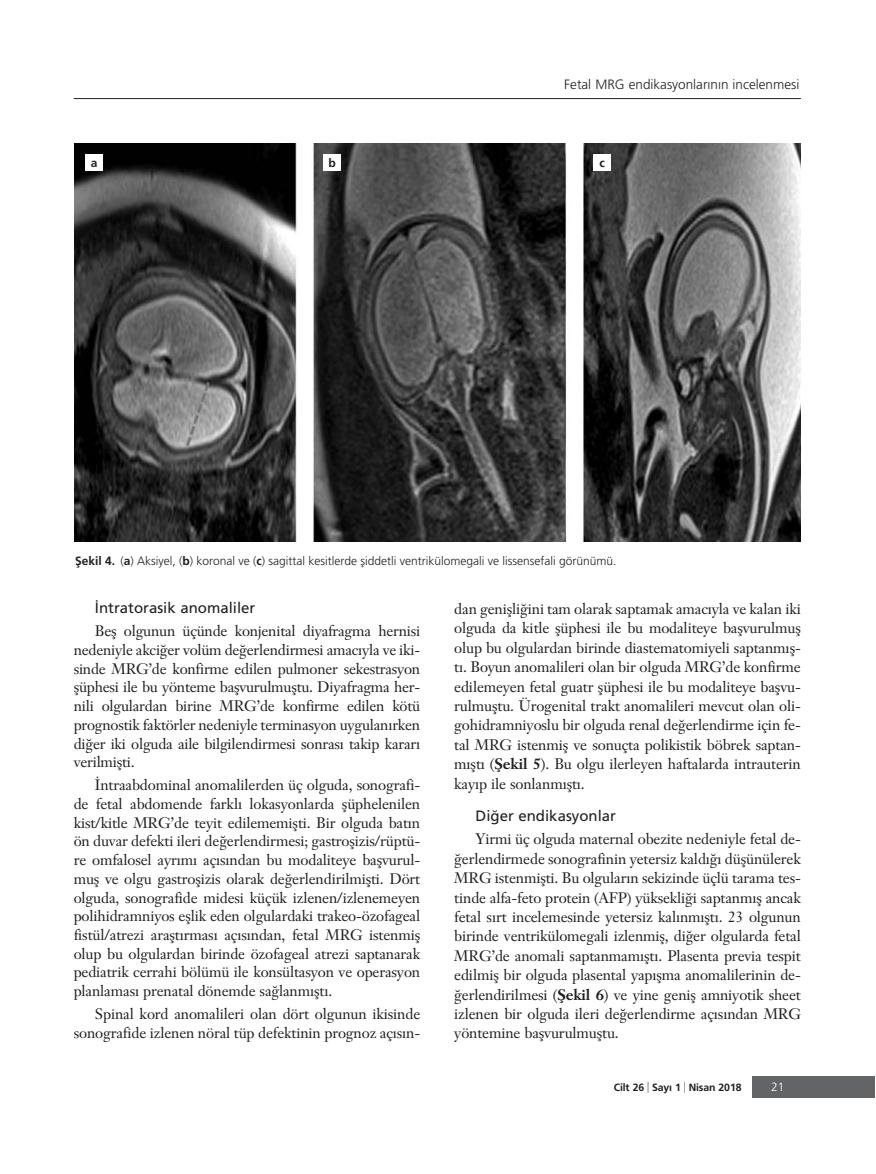
<style>
.page{position:relative;width:876px;height:1174px;background:#fff}
.page>*{position:absolute;margin:0;border:0;box-sizing:border-box;transform-origin:0 0}
.t1{font:15px/19.4px "Janson Text";letter-spacing:-.01em;color:#231f20;text-align:justify}
.t2{font:15px "Frutiger";color:#231f20}
.t3{font:300 13.5px "Frutiger";color:#231f20}
.t4{font:300 12px "Frutiger";color:#231f20}
.t5{font:700 12px "Frutiger";color:#231f20}
.t6{font:300 12px "Frutiger";color:#fff}
.t7{font:700 10.5px "Frutiger";letter-spacing:-.01em;color:#231f20}
.s1{font-weight:700}
</style>
<div class="page">
<div style="left:752px;top:1076px;width:123px;height:22px;background:#636466"></div>
<hr style="left:74px;top:98px;width:727px;height:1px;background:#231f20">
<img style="left:75px;top:144px;width:726px;height:398px">
<div style="left:85px;top:154px;width:18px;height:17px;background:#fff"></div>
<div style="left:324px;top:154px;width:17px;height:17px;background:#fff"></div>
<div style="left:594px;top:154px;width:17px;height:17px;background:#fff"></div>
<p class="t3" style="left:564px;top:79px;width:237px">Fetal MRG endikasyonlar›n›n incelenmesi</p>
<p class="t5" style="left:91px;top:158px;width:8px">a</p>
<p class="t5" style="left:329px;top:158px;width:9px">b</p>
<p class="t5" style="left:600px;top:158px;width:7px">c</p>
<p class="t4" style="left:75px;top:556px;width:543px"><span class="s1">fiekil 4.</span> (<span class="s1">a</span>) Aksiyel, (<span class="s1">b</span>) koronal ve (<span class="s1">c</span>) sagittal kesitlerde fliddetli ventrikülomegali ve lissensefali görünümü.</p>
<p class="t2" style="left:95px;top:602px;width:162px">‹ntratorasik anomaliler</p>
<p class="t1" style="left:74px;top:623px;width:348px;line-height:18.8px;text-indent:21px">Befl olgunun üçünde konjenital diyafragma hernisi nedeniyle akci¤er volüm de¤erlendirmesi amac›yla ve iki&shy;sinde MRG’de konfirme edilen pulmoner sekestrasyon flüphesi ile bu yönteme baflvurulmufltu. Diyafragma her&shy;nili olgulardan birine MRG’de konfirme edilen kötü prognostik faktörler nedeniyle terminasyon uygulan›rken di¤er iki olguda aile bilgilendirmesi sonras› takip karar› verilmiflti.</p>
<p class="t1" style="left:74px;top:777px;width:348px;line-height:18.8px;text-indent:21px">‹ntraabdominal anomalilerden üç olguda, sonografi&shy;de fetal abdomende farkl› lokasyonlarda flüphelenilen kist/kitle MRG’de teyit edilememiflti. Bir olguda bat›n ön duvar defekti ileri de¤erlendirmesi; gastroflizis/rüptü&shy;re omfalosel ayr›m› aç›s›ndan bu modaliteye baflvurul&shy;mufl ve olgu gastroflizis olarak de¤erlendirilmiflti. Dört olguda, sonografide midesi küçük izlenen/izlenemeyen polihidramniyos efllik eden olgulardaki trakeo-özofageal fistül/atrezi araflt›rmas› aç›s›ndan, fetal MRG istenmifl olup bu olgulardan birinde özofageal atrezi saptanarak pediatrik cerrahi bölümü ile konsültasyon ve operasyon planlamas› prenatal dönemde sa¤lanm›flt›.</p>
<p class="t1" style="left:74px;top:1006px;width:348px;text-align:right">Spinal kord anomalileri olan dört olgunun ikisinde sonografide izlenen nöral tüp defektinin prognoz aç›s›n-</p>
<p class="t1" style="left:454px;top:600px;width:348px">dan geniflli¤ini tam olarak saptamak amac›yla ve kalan iki olguda da kitle flüphesi ile bu modaliteye baflvurulmufl olup bu olgulardan birinde diastematomiyeli saptanm›fl&shy;t›. Boyun anomalileri olan bir olguda MRG’de konfirme edilemeyen fetal guatr flüphesi ile bu modaliteye baflvu&shy;rulmufltu. Ürogenital trakt anomalileri mevcut olan oli&shy;gohidramniyoslu bir olguda renal de¤erlendirme için fe&shy;tal MRG istenmifl ve sonuçta polikistik böbrek saptan&shy;m›flt› (<span class="s1">fiekil 5</span>). Bu olgu ilerleyen haftalarda intrauterin kay›p ile sonlanm›flt›.</p>
<p class="t2" style="left:476px;top:809px;width:142px">Di¤er endikasyonlar</p>
<p class="t1" style="left:454px;top:831px;width:348px;text-indent:21px">Yirmi üç olguda maternal obezite nedeniyle fetal de-¤erlendirmede sonografinin yetersiz kald›¤› düflünülerek MRG istenmiflti. Bu olgular›n sekizinde üçlü tarama tes&shy;tinde alfa-feto protein (AFP) yüksekli¤i saptanm›fl ancak fetal s›rt incelemesinde yetersiz kal›nm›flt›. 23 olgunun birinde ventrikülomegali izlenmifl, di¤er olgularda fetal MRG’de anomali saptanmam›flt›. Plasenta previa tespit edilmifl bir olguda plasental yap›flma anomalilerinin de-¤erlendirilmesi (<span class="s1">fiekil 6</span>) ve yine genifl amniyotik sheet izlenen bir olguda ileri de¤erlendirme aç›s›ndan MRG yöntemine baflvurulmufltu.</p>
<p class="t7" style="left:614px;top:1083px;width:129px">Cilt 26 Say› 1 Nisan 2018</p>
<p class="t6" style="left:771px;top:1082px;width:15px">21</p>
</div>
